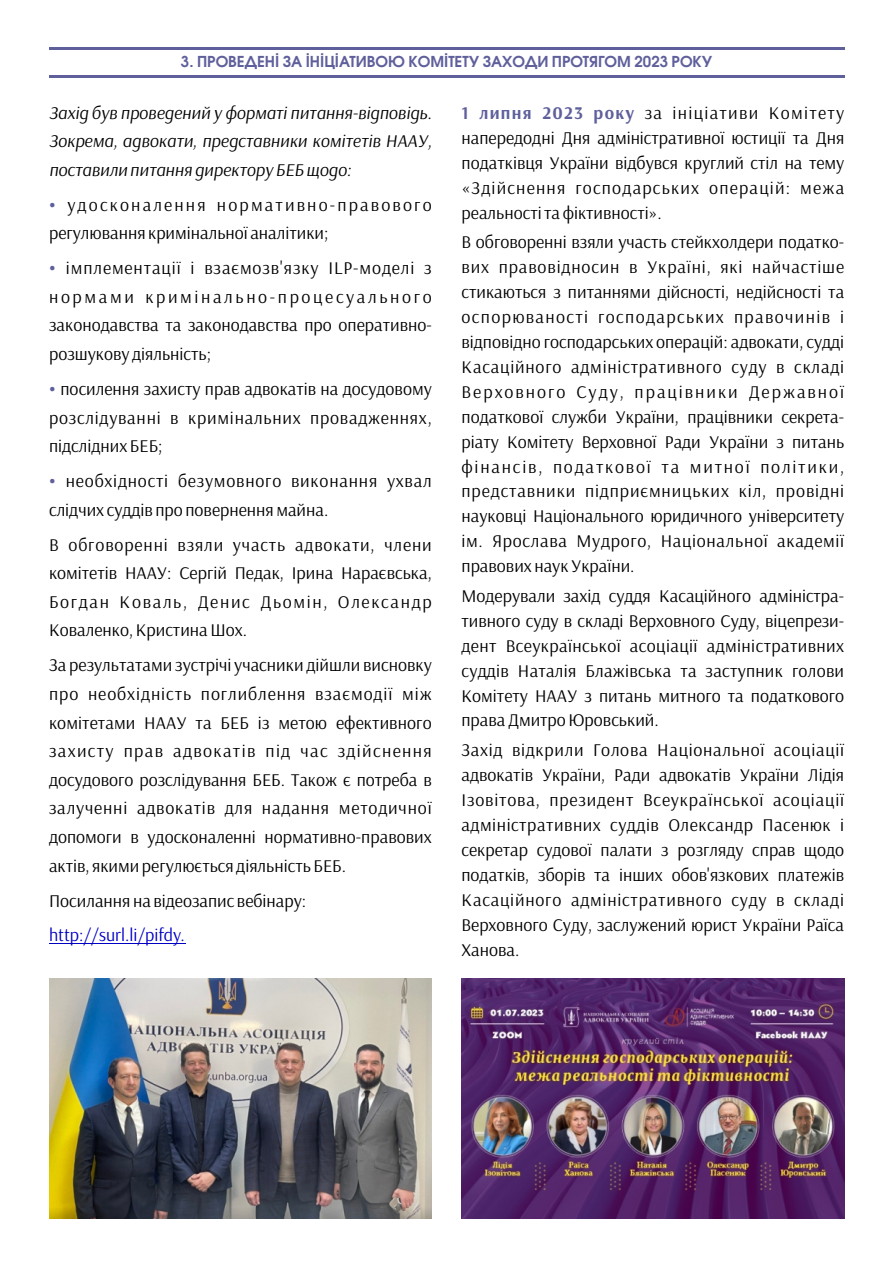
<style>
.page{position:relative;width:893px;height:1263px;background:#fff}
.page>*{position:absolute;margin:0;border:0;box-sizing:border-box;transform-origin:0 0}
.t1{font:18px/24.9px "Arsenal";color:#000;text-align:justify}
.t2{font:italic 18px/28.5px "Arsenal";color:#000;text-align:justify}
.t3{font:18px/28.7px "Arsenal";letter-spacing:.045em;color:#000}
.t4{font:18px/28.7px "Arsenal";letter-spacing:.06em;color:#000}
.t5{font:18px "Arsenal";color:#0000c4}
.t6{font:600 15px "Avant Garde Gothic C";color:#5f5f9c}
.s1{font-weight:700;color:#5f5f9c}
</style>
<div class="page">
<hr style="left:49px;top:943px;width:136px;height:1px;background:#0000c4">
<hr style="left:49px;top:47px;width:795px;height:3px;background:#5f5f9c">
<hr style="left:49px;top:75px;width:795px;height:2px;background:#5f5f9c">
<img style="left:49px;top:979px;width:383px;height:239px">
<img style="left:462px;top:979px;width:382px;height:239px">
<p class="t6" style="left:181px;top:55px;width:533px">3. ПРОВЕДЕНІ ЗА ІНІЦІАТИВОЮ КОМІТЕТУ ЗАХОДИ ПРОТЯГОМ 2023 РОКУ</p>
<p class="t1" style="left:462px;top:100px;width:384px"><span class="s1">1 липня 2023 року</span> за ініціативи Комітету напередодні Дня адміністративної юстиції та Дня податківця України відбувся круглий стіл на тему «Здійснення господарських операцій: межа реальності та фіктивності».</p>
<p class="t1" style="left:461px;top:229px;width:384px">В обговоренні взяли участь стейкхолдери податко&shy;вих правовідносин в Україні, які найчастіше стикаються з питаннями дійсності, недійсності та оспорюваності господарських правочинів і відповідно господарських операцій: адвокати, судді Касаційного адміністративного суду в складі Верховного Суду, працівники Державної податкової служби України, працівники секрета&shy;ріату Комітету Верховної Ради України з питань фінансів, податкової та митної політики, представники підприємницьких кіл, провідні науковці Національного юридичного університету ім. Ярослава Мудрого, Національної академії правових наук України.</p>
<p class="t1" style="left:461px;top:583px;width:384px">Модерували захід суддя Касаційного адміністра&shy;тивного суду в складі Верховного Суду, віцепрези&shy;дент Всеукраїнської асоціації адміністративних суддів Наталія Блажівська та заступник голови Комітету НААУ з питань митного та податкового права Дмитро Юровський.</p>
<p class="t1" style="left:461px;top:737px;width:384px">Захід відкрили Голова Національної асоціації адвокатів України, Ради адвокатів України Лідія Ізовітова, президент Всеукраїнської асоціації адміністративних суддів Олександр Пасенюк і секретар судової палати з розгляду справ щодо податків, зборів та інших обов'язкових платежів Касаційного адміністративного суду в складі Верховного Суду, заслужений юрист України Раїса Ханова.</p>
<p class="t2" style="left:49px;top:98px;width:384px">Захід був проведений у форматі питання-відповідь.<br>Зокрема, адвокати, представники комітетів НААУ, поставили питання директору БЕБ щодо:</p>
<p class="t4" style="left:49px;top:190px;width:384px"><span class="s1">•</span> удосконалення нормативно-правового регулювання кримінальної аналітики;</p>
<p class="t1" style="left:49px;top:253px;width:384px;line-height:28.7px"><span class="s1">•</span> імплементації і взаємозв'язку ILP-моделі з нормами кримінально-процесуального законодавства та законодавства про оперативно&shy;розшукову діяльність;</p>
<p class="t1" style="left:49px;top:374px;width:384px;line-height:28.7px"><span class="s1">•</span> посилення захисту прав адвокатів на досудовому розслідуванні в кримінальних провадженнях, підслідних БЕБ;</p>
<p class="t3" style="left:49px;top:466px;width:384px"><span class="s1">•</span> необхідності безумовного виконання ухвал слідчих суддів про повернення майна.</p>
<p class="t1" style="left:49px;top:529px;width:384px;line-height:28.7px">В обговоренні взяли участь адвокати, члени комітетів НААУ: Сергій Педак, Ірина Нараєвська, Богдан Коваль, Денис Дьомін, Олександр Коваленко, Кристина Шох.</p>
<p class="t1" style="left:49px;top:650px;width:384px;line-height:28.7px">За результатами зустрічі учасники дійшли висновку про необхідність поглиблення взаємодії між комітетами НААУ та БЕБ із метою ефективного захисту прав адвокатів під час здійснення досудового розслідування БЕБ. Також є потреба в залученні адвокатів для надання методичної допомоги в удосконаленні нормативно-правових актів, якими регулюється діяльність БЕБ.</p>
<p class="t1" style="left:49px;top:887px;width:259px">Посилання на відеозапис вебінару:</p>
<p class="t5" style="left:49px;top:923px;width:137px">http://surl.li/pifdy.</p>
</div>
